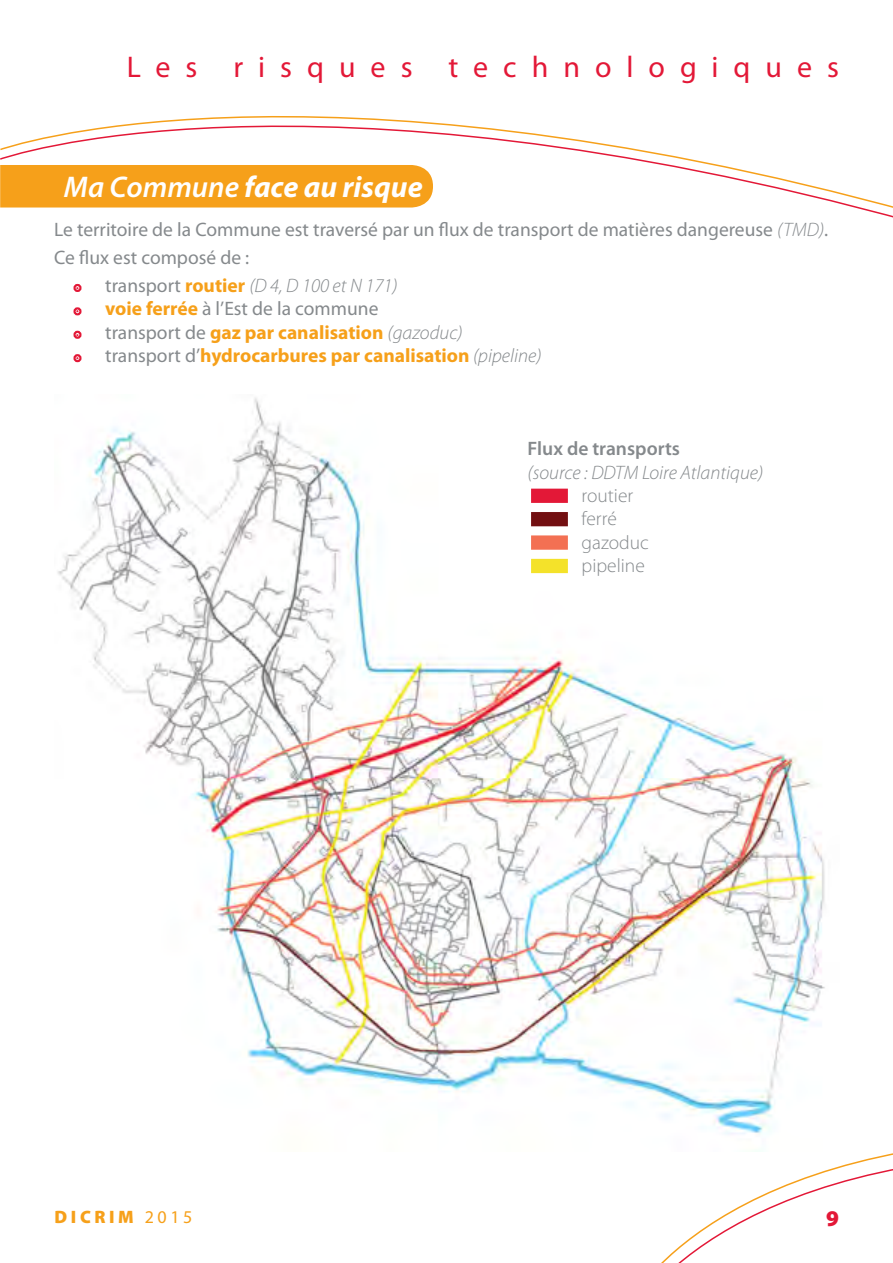
<style>
.page{position:relative;width:893px;height:1263px;background:#fff}
.page>*{position:absolute;margin:0;border:0;box-sizing:border-box;transform-origin:0 0}
.t1{font:30px "Myriad Pro";letter-spacing:.5em;color:#e31837}
.t2{font:italic 700 30px "Myriad Pro";color:#fff}
.t3{font:900 22.5px "Myriad Pro";color:#e31837}
.t4{font:19.5px/27.6px "Myriad Pro";color:#85898c}
.t5{font:700 19.5px "Myriad Pro";color:#f6a01a}
.t6{font:italic 300 19.5px "Myriad Pro";color:#85898c}
.t7{font:300 19.5px "Myriad Pro";color:#85898c}
.t8{font:600 19.5px "Myriad Pro";color:#85898c}
.t9{font:900 18px "Myriad Pro";letter-spacing:.2em;color:#f6a01a}
.t10{font:18px "Minion Pro";color:#e31837}
.s1{font-weight:600}
.s2{font-weight:300;font-style:italic}
.s3{font-weight:400;font-style:normal}
.s4{font-weight:700;font-style:normal;color:#f6a01a}
.s5{font-weight:700;color:#f6a01a}
.s6{font-weight:400;color:#85898c}
.s7{font-weight:300;font-style:italic;color:#85898c}
.s8{font-weight:400}
.s9{color:#e31837}
.s10{color:#720f11}
.s11{color:#f37053}
.s12{color:#f4e22a}
</style>
<div class="page">
<img style="left:57px;top:397px;width:768px;height:738px">
<svg style="left:661px;top:1153px;width:232px;height:110px"></svg>
<svg style="left:0;top:116px;width:893px;height:102px"></svg>
<div style="left:0;top:165px;width:433px;height:42px;background:#f6a01a"></div>
<div style="left:73px;top:284px;width:9px;height:8px;border:6px solid #e31837;border-radius:50%"></div>
<div style="left:73px;top:307px;width:9px;height:8px;border:6px solid #e31837;border-radius:50%"></div>
<div style="left:73px;top:331px;width:9px;height:8px;border:6px solid #e31837;border-radius:50%"></div>
<div style="left:73px;top:354px;width:9px;height:8px;border:6px solid #e31837;border-radius:50%"></div>
<div style="left:531px;top:489px;width:37px;height:14px;border:3px solid #e31837"></div>
<div style="left:531px;top:512px;width:37px;height:14px;border:3px solid #720f11"></div>
<div style="left:531px;top:535px;width:37px;height:15px;border:3px solid #f37053"></div>
<div style="left:531px;top:559px;width:37px;height:14px;border:3px solid #f4e22a"></div>
<h1 class="t1" style="left:127px;top:48px;width:714px">Les risques technologiques</h1>
<h1 class="t2" style="left:64px;top:168px;width:360px"><span class="s1">Ma Commune</span> face au risque</h1>
<p class="t4" style="left:54px;top:216px;width:776px">Le territoire de la Commune est traversé par un flux de transport de matières dangereuse <span class="s2">(TMD)</span>.<br>Ce flux est composé de :</p>
<p class="t10" style="left:75px;top:271px;width:6px">.</p>
<p class="t6" style="left:105px;top:274px;width:294px"><span class="s3">transport</span> <span class="s4">routier</span> (D 4, D 100 et N 171)</p>
<p class="t10" style="left:75px;top:294px;width:6px">.</p>
<p class="t4" style="left:105px;top:294px;width:275px"><span class="s5">voie ferrée</span> à l’Est de la commune</p>
<p class="t10" style="left:75px;top:318px;width:6px">.</p>
<p class="t5" style="left:105px;top:319px;width:359px"><span class="s6">transport de</span> gaz par canalisation <span class="s7">(gazoduc)</span></p>
<p class="t10" style="left:75px;top:341px;width:6px">.</p>
<p class="t5" style="left:105px;top:343px;width:438px"><span class="s6">transport d’</span>hydrocarbures par canalisation <span class="s7">(pipeline)</span></p>
<p class="t9" style="left:55px;top:1205px;width:139px">DICRIM <span class="s8">2015</span></p>
<p class="t8" style="left:528px;top:436px;width:154px">Flux de transports</p>
<p class="t6" style="left:528px;top:460px;width:237px">(source : DDTM Loire Atlantique)</p>
<p class="t7" style="left:528px;top:484px;width:107px"><span class="s9">■</span> routier</p>
<p class="t7" style="left:528px;top:507px;width:91px"><span class="s10">■</span> ferré</p>
<p class="t7" style="left:528px;top:530px;width:123px"><span class="s11">■</span> gazoduc</p>
<p class="t7" style="left:528px;top:554px;width:119px"><span class="s12">■</span> pipeline</p>
<p class="t3" style="left:826px;top:1203px;width:14px">9</p>
</div>
